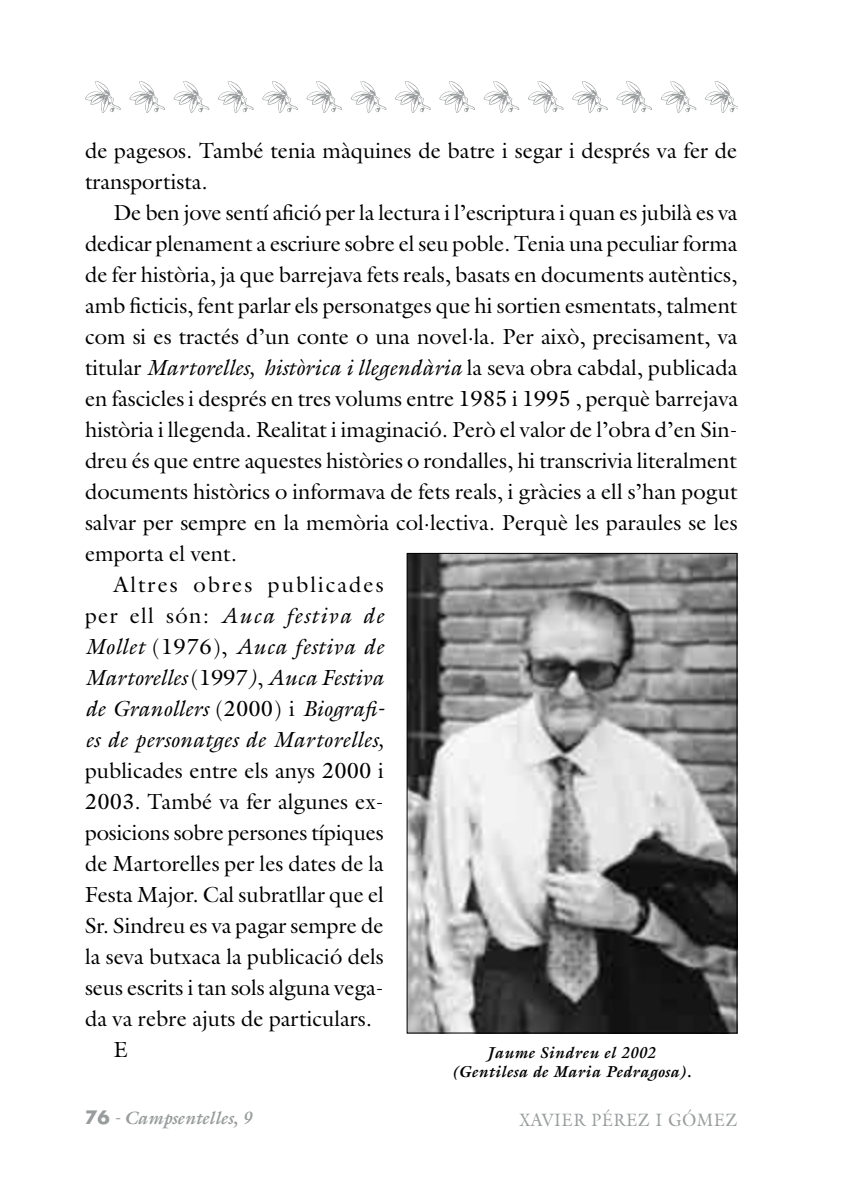
<style>
.page{position:relative;width:851px;height:1191px;background:#fff}
.page>*{position:absolute;margin:0;border:0;box-sizing:border-box;transform-origin:0 0}
.t1{font:22px "Galliard Std";color:#000}
.t2{font:italic 22px "Galliard Std";letter-spacing:.01em;color:#000}
.t3{font:italic 22px "Galliard Std";letter-spacing:.055em;color:#000}
.t4{font:22px "Galliard Std";letter-spacing:.09em;color:#000}
.t5{font:italic 700 18px "Galliard Std";color:#999c9d}
.t6{font:18px "Galliard Std";letter-spacing:.03em;color:#999c9d;scale:.95 1}
.t7{font:italic 700 16px/19.2px "Galliard Std";letter-spacing:.025em;color:#000;text-align:center}
.s1{font-style:italic}
.s2{font-style:normal}
.s3{font-family:"Futura Std";font-style:normal}
.s4{font-weight:400}
</style>
<div class="page">
<svg style="left:85px;top:81px;width:36px;height:32px"></svg>
<svg style="left:129px;top:81px;width:36px;height:32px"></svg>
<svg style="left:173px;top:81px;width:36px;height:32px"></svg>
<svg style="left:218px;top:81px;width:35px;height:32px"></svg>
<svg style="left:262px;top:81px;width:36px;height:32px"></svg>
<svg style="left:306px;top:81px;width:36px;height:32px"></svg>
<svg style="left:350px;top:81px;width:36px;height:32px"></svg>
<svg style="left:395px;top:81px;width:35px;height:32px"></svg>
<svg style="left:439px;top:81px;width:36px;height:32px"></svg>
<svg style="left:483px;top:81px;width:36px;height:32px"></svg>
<svg style="left:528px;top:81px;width:35px;height:32px"></svg>
<svg style="left:572px;top:81px;width:35px;height:32px"></svg>
<svg style="left:616px;top:81px;width:36px;height:32px"></svg>
<svg style="left:660px;top:81px;width:36px;height:32px"></svg>
<svg style="left:705px;top:81px;width:32px;height:32px"></svg>
<img style="left:408px;top:555px;width:327px;height:476px">
<div style="left:406px;top:553px;width:331px;height:480px;border:1px solid #000"></div>
<p class="t1" style="left:85px;top:136px;width:653px">de pagesos. També tenia màquines de batre i segar i després va fer de</p>
<p class="t1" style="left:85px;top:167px;width:124px">transportista.</p>
<p class="t1" style="left:113px;top:198px;width:625px">De ben jove sentí afició per la lectura i l’escriptura i quan es jubilà es va</p>
<p class="t1" style="left:85px;top:229px;width:653px">dedicar plenament a escriure sobre el seu poble. Tenia una peculiar forma</p>
<p class="t1" style="left:85px;top:260px;width:653px">de fer història, ja que barrejava fets reals, basats en documents autèntics,</p>
<p class="t1" style="left:85px;top:291px;width:653px">amb ficticis, fent parlar els personatges que hi sortien esmentats, talment</p>
<p class="t1" style="left:85px;top:322px;width:653px">com si es tractés d’un conte o una novel·la. Per això, precisament, va</p>
<p class="t1" style="left:85px;top:353px;width:654px">titular <span class="s1">Martorelles, històrica i llegendària</span> la seva obra cabdal, publicada</p>
<p class="t1" style="left:85px;top:384px;width:654px">en fascicles i després en tres volums entre 1985 i 1995 , perquè barrejava</p>
<p class="t1" style="left:85px;top:415px;width:654px">història i llegenda. Realitat i imaginació. Però el valor de l’obra d’en Sin-</p>
<p class="t1" style="left:85px;top:446px;width:653px">dreu és que entre aquestes històries o rondalles, hi transcrivia literalment</p>
<p class="t1" style="left:85px;top:477px;width:653px">documents històrics o informava de fets reals, i gràcies a ell s’han pogut</p>
<p class="t1" style="left:85px;top:508px;width:654px">salvar per sempre en la memòria col·lectiva. Perquè les paraules se les</p>
<p class="t1" style="left:85px;top:539px;width:153px">emporta el vent.</p>
<p class="t4" style="left:113px;top:570px;width:272px">Altres obres publicades</p>
<p class="t3" style="left:85px;top:601px;width:300px"><span class="s2">per ell són:</span> Auca festiva de</p>
<p class="t2" style="left:85px;top:632px;width:300px">Mollet <span class="s2">(1976),</span> Auca festiva de</p>
<p class="t2" style="left:85px;top:663px;width:300px">Martorelles <span class="s2">(1997</span>)<span class="s2">,</span> Auca Festiva</p>
<p class="t2" style="left:85px;top:694px;width:301px">de Granollers <span class="s2">(2000) i</span> Biografi-</p>
<p class="t2" style="left:85px;top:725px;width:300px">es de personatges de Martorelles,</p>
<p class="t1" style="left:85px;top:756px;width:300px">publicades entre els anys 2000 i</p>
<p class="t1" style="left:85px;top:787px;width:300px">2003. També va fer algunes ex-</p>
<p class="t1" style="left:85px;top:818px;width:300px">posicions sobre persones típiques</p>
<p class="t1" style="left:85px;top:849px;width:300px">de Martorelles per les dates de la</p>
<p class="t1" style="left:85px;top:880px;width:300px">Festa Major. Cal subratllar que el</p>
<p class="t1" style="left:85px;top:911px;width:300px">Sr. Sindreu es va pagar sempre de</p>
<p class="t1" style="left:85px;top:942px;width:300px">la seva butxaca la publicació dels</p>
<p class="t1" style="left:85px;top:973px;width:300px">seus escrits i tan sols alguna vega-</p>
<p class="t1" style="left:85px;top:1004px;width:288px">da va rebre ajuts de particulars.</p>
<p class="t1" style="left:113px;top:1035px;width:16px">E</p>
<p class="t7" style="left:451px;top:1042px;width:242px">Jaume Sindreu el 2002 (Gentilesa de Maria Pedragosa).</p>
<p class="t5" style="left:85px;top:1106px;width:168px"><span class="s3">76</span> <span class="s4">-</span> Campsentelles, 9</p>
<p class="t6" style="left:519px;top:1108px;width:230px">XAVIER PÉREZ I GÓMEZ</p>
</div>
